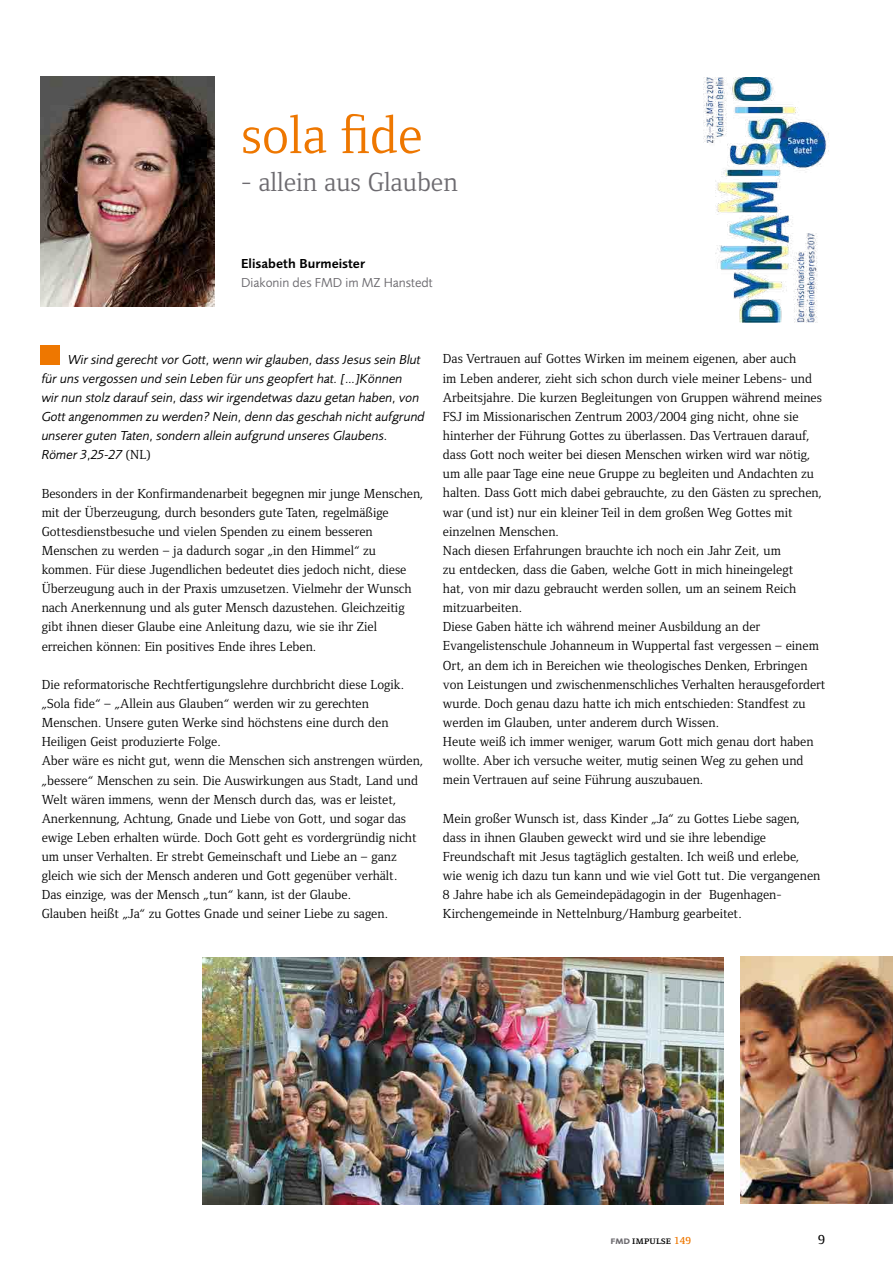
<style>
.page{position:relative;width:893px;height:1263px;background:#fff}
.page>*{position:absolute;margin:0;border:0;box-sizing:border-box;transform-origin:0 0}
.t1{font:54px "Foundry Form Serif";color:#e70}
.t2{font:27px "Foundry Form Serif";color:#6d6b70}
.t3{font:13.5px/19.2px "Foundry Form Serif";color:#000}
.t4{font:italic 13.5px/19.2px "Foundry Sans";color:#000}
.t5{font:13.5px "Foundry Sans";color:#6d6b70}
.t6{font:600 13.5px "Foundry Sans";color:#000}
.t7{font:500 13.5px "Foundry Form Serif";color:#000}
.t8{font:10.5px "Foundry Form Serif Demi SC";letter-spacing:.02em;color:#000}
.s1{font-family:"Foundry Form Serif";font-style:normal}
.s2{font-family:"Foundry Sans Expert";font-weight:600;color:#6d6b70}
.s3{font-family:"Foundry Form Serif";font-weight:600;color:#e70}
</style>
<div class="page">
<img style="left:741px;top:957px;width:152px;height:246px">
<img style="left:203px;top:957px;width:520px;height:247px">
<div style="left:40px;top:345px;width:20px;height:19px;background:#e70"></div>
<img style="left:40px;top:77px;width:174px;height:229px">
<img style="left:704px;top:77px;width:125px;height:246px">
<h1 class="t1" style="left:241px;top:105px;width:183px">sola fide</h1>
<h2 class="t2" style="left:241px;top:167px;width:218px">- allein aus Glauben</h2>
<p class="t6" style="left:241px;top:256px;width:126px">Elisabeth Burmeister</p>
<p class="t5" style="left:241px;top:275px;width:193px">Diakonin des FMD im MZ Hanstedt</p>
<p class="t4" style="left:42px;top:349px;width:385px;text-indent:26px">Wir sind gerecht vor Gott, wenn wir glauben, dass Jesus sein Blut für uns vergossen und sein Leben für uns geopfert hat. […]Können<br>wir nun stolz darauf sein, dass wir irgendetwas dazu getan haben, von Gott angenommen zu werden? Nein, denn das geschah nicht aufgrund unserer guten Taten, sondern allein aufgrund unseres Glaubens.<br>Römer 3,25-27 <span class="s1">(NL)</span></p>
<p class="t3" style="left:42px;top:483px;width:383px">Besonders in der Konfirmandenarbeit begegnen mir junge Menschen, mit der Überzeugung, durch besonders gute Taten, regelmäßige Gottesdienstbesuche und vielen Spenden zu einem besseren Menschen zu werden – ja dadurch sogar „in den Himmel“ zu kommen. Für diese Jugendlichen bedeutet dies jedoch nicht, diese Überzeugung auch in der Praxis umzusetzen. Vielmehr der Wunsch nach Anerkennung und als guter Mensch dazustehen. Gleichzeitig gibt ihnen dieser Glaube eine Anleitung dazu, wie sie ihr Ziel erreichen können: Ein positives Ende ihres Leben.</p>
<p class="t3" style="left:42px;top:675px;width:383px">Die reformatorische Rechtfertigungslehre durchbricht diese Logik. „Sola fide“ – „Allein aus Glauben“ werden wir zu gerechten Menschen. Unsere guten Werke sind höchstens eine durch den Heiligen Geist produzierte Folge.<br>Aber wäre es nicht gut, wenn die Menschen sich anstrengen würden, „bessere“ Menschen zu sein. Die Auswirkungen aus Stadt, Land und Welt wären immens, wenn der Mensch durch das, was er leistet, Anerkennung, Achtung, Gnade und Liebe von Gott, und sogar das ewige Leben erhalten würde. Doch Gott geht es vordergründig nicht um unser Verhalten. Er strebt Gemeinschaft und Liebe an – ganz gleich wie sich der Mensch anderen und Gott gegenüber verhält.<br>Das einzige, was der Mensch „tun“ kann, ist der Glaube.<br>Glauben heißt „Ja“ zu Gottes Gnade und seiner Liebe zu sagen.</p>
<p class="t3" style="left:443px;top:349px;width:384px">Das Vertrauen auf Gottes Wirken im meinem eigenen, aber auch<br>im Leben anderer, zieht sich schon durch viele meiner Lebens- und Arbeitsjahre. Die kurzen Begleitungen von Gruppen während meines FSJ im Missionarischen Zentrum 2003/2004 ging nicht, ohne sie hinterher der Führung Gottes zu überlassen. Das Vertrauen darauf, dass Gott noch weiter bei diesen Menschen wirken wird war nötig, um alle paar Tage eine neue Gruppe zu begleiten und Andachten zu halten. Dass Gott mich dabei gebrauchte, zu den Gästen zu sprechen, war (und ist) nur ein kleiner Teil in dem großen Weg Gottes mit einzelnen Menschen.<br>Nach diesen Erfahrungen brauchte ich noch ein Jahr Zeit, um<br>zu entdecken, dass die Gaben, welche Gott in mich hineingelegt<br>hat, von mir dazu gebraucht werden sollen, um an seinem Reich mitzuarbeiten.<br>Diese Gaben hätte ich während meiner Ausbildung an der Evangelistenschule Johanneum in Wuppertal fast vergessen – einem Ort, an dem ich in Bereichen wie theologisches Denken, Erbringen von Leistungen und zwischenmenschliches Verhalten herausgefordert wurde. Doch genau dazu hatte ich mich entschieden: Standfest zu werden im Glauben, unter anderem durch Wissen.<br>Heute weiß ich immer weniger, warum Gott mich genau dort haben wollte. Aber ich versuche weiter, mutig seinen Weg zu gehen und mein Vertrauen auf seine Führung auszubauen.</p>
<p class="t3" style="left:443px;top:808px;width:379px">Mein großer Wunsch ist, dass Kinder „Ja“ zu Gottes Liebe sagen, dass in ihnen Glauben geweckt wird und sie ihre lebendige Freundschaft mit Jesus tagtäglich gestalten. Ich weiß und erlebe, wie wenig ich dazu tun kann und wie viel Gott tut. Die vergangenen 8 Jahre habe ich als Gemeindepädagogin in der Bugenhagen-Kirchengemeinde in Nettelnburg/Hamburg gearbeitet.</p>
<p class="t8" style="left:610px;top:1234px;width:82px"><span class="s2">fmd</span> impulse <span class="s3">149</span></p>
<p class="t7" style="left:818px;top:1232px;width:8px">9</p>
</div>
